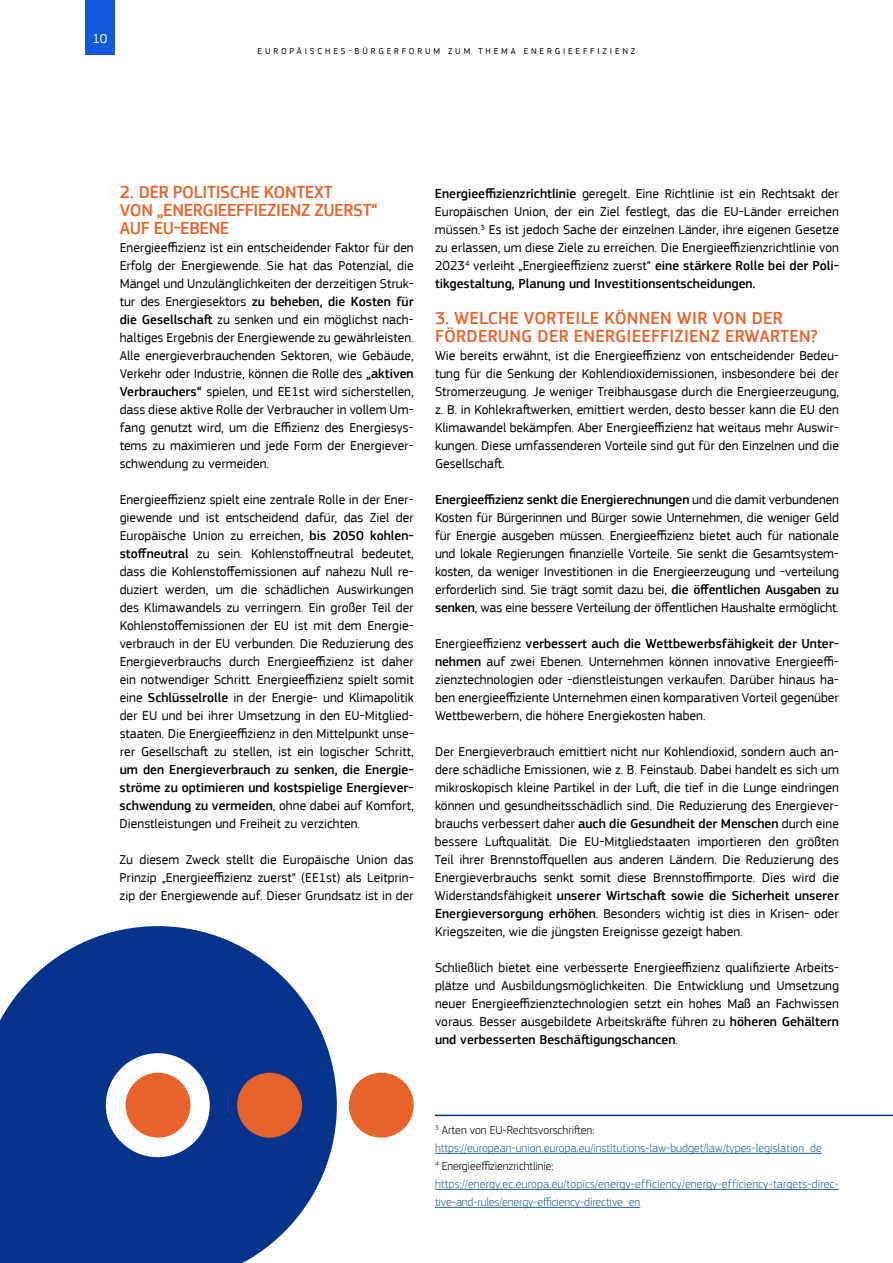
<style>
.page{position:relative;width:893px;height:1263px;background:#fff}
.page>*{position:absolute;margin:0;border:0;box-sizing:border-box;transform-origin:0 0}
.t1{font:500 18px/18px "EC Square Sans Pro";letter-spacing:.01em;color:#e8632c}
.t2{font:500 18px/18px "EC Square Sans Pro";letter-spacing:-.01em;color:#e8632c}
.t3{font:13.5px/18px "EC Square Sans Pro";color:#000;text-align:justify}
.t4{font:500 13.5px/18px "EC Square Sans Pro";color:#000;text-align:justify}
.t5{font:13.5px "EC Square Sans Pro";color:#fff}
.t6{font:300 12px/18px "EC Square Sans Pro";color:#275b9b}
.t7{font:9px "EC Square Sans Pro";letter-spacing:.32em;color:#000}
.s1{font-weight:500}
.s2{font-weight:400}
.s3{color:#000}
</style>
<div class="page">
<div style="left:85px;top:0;width:30px;height:54px;background:#1259de"></div>
<hr style="left:435px;top:1115px;width:458px;height:1px;background:#05338c">
<hr style="left:435px;top:1153px;width:387px;height:1px;background:#275b9b">
<hr style="left:435px;top:1189px;width:404px;height:1px;background:#275b9b">
<hr style="left:435px;top:1207px;width:205px;height:1px;background:#275b9b">
<svg style="left:0;top:926px;width:337px;height:337px;fill:#05338c"></svg>
<div style="left:349px;top:1073px;width:65px;height:65px;background:#e8632b;border-radius:50%"></div>
<div style="left:237px;top:1073px;width:65px;height:65px;background:#e8632b;border-radius:50%"></div>
<div style="left:126px;top:1073px;width:64px;height:65px;background:#e8632b;border-radius:50%"></div>
<p class="t5" style="left:92px;top:30px;width:17px">10</p>
<p class="t7" style="left:258px;top:46px;width:379px">EUROPÄISCHES-BÜRGERFORUM ZUM THEMA ENERGIEEFFIZIENZ</p>
<h1 class="t2" style="left:120px;top:183px;width:260px">2. DER POLITISCHE KONTEXT<br>VON „ENERGIEEFFIEZIENZ ZUERST“<br>AUF EU-EBENE</h1>
<p class="t3" style="left:120px;top:239px;width:296px">Energieeffizienz ist ein entscheidender Faktor für den Erfolg der Energiewende. Sie hat das Potenzial, die Mängel und Unzulänglichkeiten der derzeitigen Struk&shy;tur des Energiesektors <span class="s1">zu beheben, die Kosten für die Gesellschaft</span> zu senken und ein möglichst nach&shy;haltiges Ergebnis der Energiewende zu gewährleisten.<br>Alle energieverbrauchenden Sektoren, wie Gebäude, Verkehr oder Industrie, können die Rolle des <span class="s1">„aktiven Verbrauchers“</span> spielen, und EE1st wird sicherstellen, dass diese aktive Rolle der Verbraucher in vollem Um&shy;fang genutzt wird, um die Effizienz des Energiesys&shy;tems zu maximieren und jede Form der Energiever&shy;schwendung zu vermeiden.</p>
<p class="t3" style="left:120px;top:491px;width:296px">Energieeffizienz spielt eine zentrale Rolle in der Ener&shy;giewende und ist entscheidend dafür, das Ziel der Europäische Union zu erreichen, <span class="s1">bis 2050 kohlen&shy;stoffneutral</span> zu sein. Kohlenstoffneutral bedeutet, dass die Kohlenstoffemissionen auf nahezu Null re&shy;duziert werden, um die schädlichen Auswirkungen des Klimawandels zu verringern. Ein großer Teil der Kohlenstoffemissionen der EU ist mit dem Energie&shy;verbrauch in der EU verbunden. Die Reduzierung des Energieverbrauchs durch Energieeffizienz ist daher ein notwendiger Schritt. Energieeffizienz spielt somit eine <span class="s1">Schlüsselrolle</span> in der Energie- und Klimapolitik der EU und bei ihrer Umsetzung in den EU-Mitglied&shy;staaten. Die Energieeffizienz in den Mittelpunkt unse&shy;rer Gesellschaft zu stellen, ist ein logischer Schritt,</p>
<p class="t4" style="left:120px;top:761px;width:296px">um den Energieverbrauch zu senken, die Energie&shy;ströme zu optimieren und kostspielige Energiever&shy;schwendung zu vermeiden<span class="s2">, ohne dabei auf Komfort, Dienstleistungen und Freiheit zu verzichten.</span></p>
<p class="t3" style="left:120px;top:851px;width:296px">Zu diesem Zweck stellt die Europäische Union das Prinzip „Energieeffizienz zuerst“ (EE1st) als Leitprin&shy;zip der Energiewende auf. Dieser Grundsatz ist in der</p>
<p class="t3" style="left:435px;top:185px;width:405px"><span class="s1">Energieeffizienzrichtlinie</span> geregelt. Eine Richtlinie ist ein Rechtsakt der Europäischen Union, der ein Ziel festlegt, das die EU-Länder erreichen müssen.<sup>3</sup> Es ist jedoch Sache der einzelnen Länder, ihre eigenen Gesetze zu erlassen, um diese Ziele zu erreichen. Die Energieeffizienzrichtlinie von 2023<sup>4</sup> verleiht „Energieeffizienz zuerst“ <span class="s1">eine stärkere Rolle bei der Poli&shy;tikgestaltung, Planung und Investitionsentscheidungen.</span></p>
<h1 class="t1" style="left:435px;top:309px;width:384px">3. WELCHE VORTEILE KÖNNEN WIR VON DER<br>FÖRDERUNG DER ENERGIEEFFIZIENZ ERWARTEN?</h1>
<p class="t3" style="left:435px;top:347px;width:405px">Wie bereits erwähnt, ist die Energieeffizienz von entscheidender Bedeu&shy;tung für die Senkung der Kohlendioxidemissionen, insbesondere bei der Stromerzeugung. Je weniger Treibhausgase durch die Energieerzeugung, z. B. in Kohlekraftwerken, emittiert werden, desto besser kann die EU den Klimawandel bekämpfen. Aber Energieeffizienz hat weitaus mehr Auswir&shy;kungen. Diese umfassenderen Vorteile sind gut für den Einzelnen und die Gesellschaft.</p>
<p class="t3" style="left:435px;top:491px;width:405px"><span class="s1">Energieeffizienz senkt die Energierechnungen</span> und die damit verbundenen Kosten für Bürgerinnen und Bürger sowie Unternehmen, die weniger Geld für Energie ausgeben müssen. Energieeffizienz bietet auch für nationale und lokale Regierungen finanzielle Vorteile. Sie senkt die Gesamtsystem&shy;kosten, da weniger Investitionen in die Energieerzeugung und -verteilung erforderlich sind. Sie trägt somit dazu bei, <span class="s1">die öffentlichen Ausgaben zu senken</span>, was eine bessere Verteilung der öffentlichen Haushalte ermöglicht.</p>
<p class="t3" style="left:435px;top:635px;width:405px">Energieeffizienz <span class="s1">verbessert auch die Wettbewerbsfähigkeit der Unter&shy;nehmen</span> auf zwei Ebenen. Unternehmen können innovative Energieeffi&shy;zienztechnologien oder -dienstleistungen verkaufen. Darüber hinaus ha&shy;ben energieeffiziente Unternehmen einen komparativen Vorteil gegenüber Wettbewerbern, die höhere Energiekosten haben.</p>
<p class="t3" style="left:435px;top:743px;width:405px">Der Energieverbrauch emittiert nicht nur Kohlendioxid, sondern auch an&shy;dere schädliche Emissionen, wie z. B. Feinstaub. Dabei handelt es sich um mikroskopisch kleine Partikel in der Luft, die tief in die Lunge eindringen können und gesundheitsschädlich sind. Die Reduzierung des Energiever&shy;brauchs verbessert daher <span class="s1">auch die Gesundheit der Menschen</span> durch eine bessere Luftqualität. Die EU-Mitgliedstaaten importieren den größten Teil ihrer Brennstoffquellen aus anderen Ländern. Die Reduzierung des Energieverbrauchs senkt somit diese Brennstoffimporte. Dies wird die Widerstandsfähigkeit <span class="s1">unserer Wirtschaft sowie die Sicherheit unserer Energieversorgung erhöhen</span>. Besonders wichtig ist dies in Krisen- oder Kriegszeiten, wie die jüngsten Ereignisse gezeigt haben.</p>
<p class="t3" style="left:435px;top:959px;width:405px">Schließlich bietet eine verbesserte Energieeffizienz qualifizierte Arbeits&shy;plätze und Ausbildungsmöglichkeiten. Die Entwicklung und Umsetzung neuer Energieeffizienztechnologien setzt ein hohes Maß an Fachwissen voraus. Besser ausgebildete Arbeitskräfte führen zu <span class="s1">höheren Gehältern und verbesserten Beschäftigungschancen</span>.</p>
<p class="t6" style="left:435px;top:1121px;width:405px"><sup>3</sup> <span class="s3">Arten von EU-Rechtsvorschriften: </span>https://european-union.europa.eu/institutions-law-budget/law/types-legislation_de<br><sup>4</sup> <span class="s3">Energieeffizienzrichtlinie: </span>https://energy.ec.europa.eu/topics/energy-efficiency/energy-efficiency-targets-direc&shy;tive-and-rules/energy-efficiency-directive_en</p>
</div>
